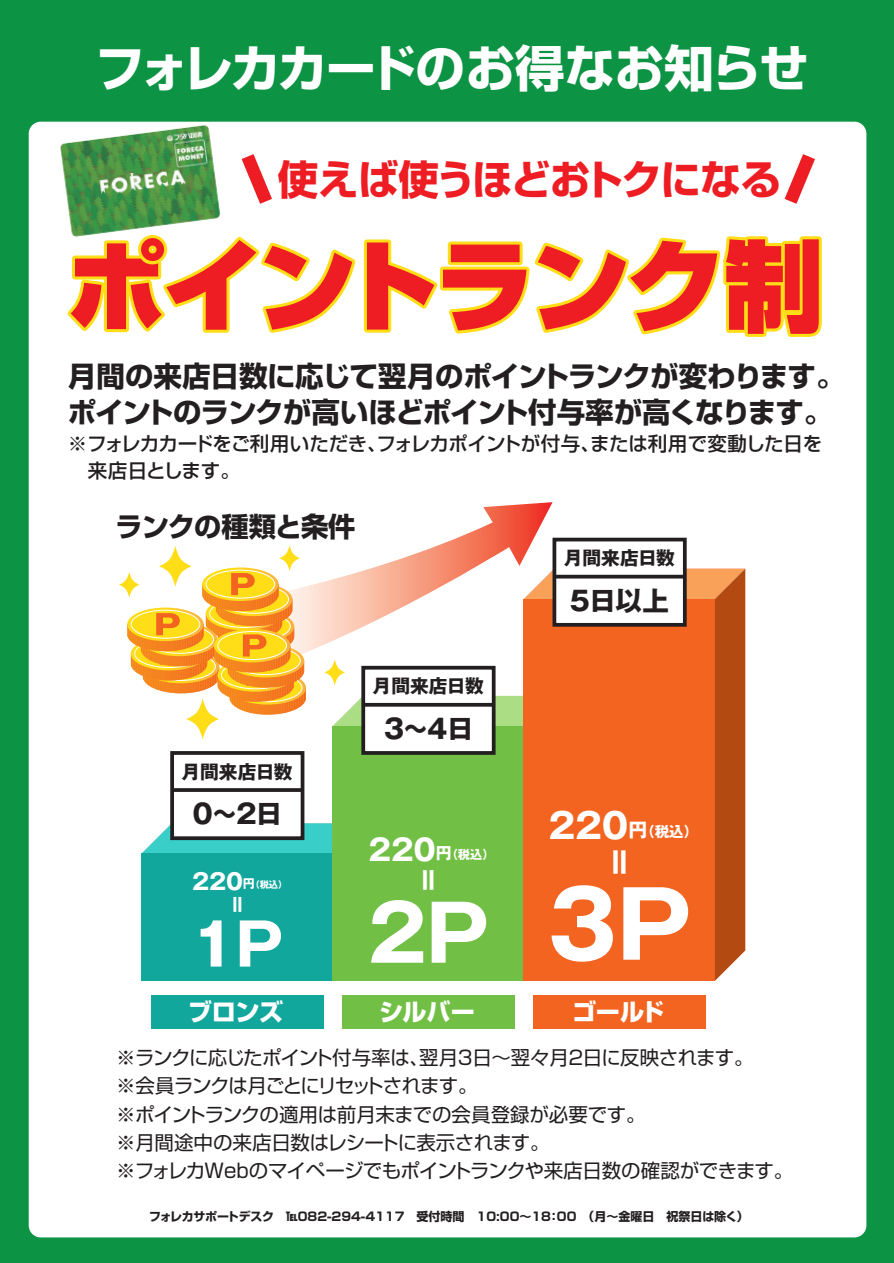
<style>
.page{position:relative;width:894px;height:1263px;background:#fff}
.page>*{position:absolute;margin:0;border:0;box-sizing:border-box;transform-origin:0 0}
.t1{font:900 99.15px "Shin Go Pro";letter-spacing:-.035em;color:#ee1d23}
.t2{font:700 91.95px "Gothic MB101 Pro";color:#fff}
.t3{font:700 77.4px "Gothic MB101 Pro";color:#fff}
.t4{font:700 58.5px "Gothic MB101 Pro";color:#fff}
.t5{font:700 49.65px "Shin Go Pro";letter-spacing:-.03em;color:#fff}
.t6{font:700 40.65px "Shin Go Pro";letter-spacing:-.04em;color:#ee1d23}
.t7{font:700 35.1px "Gothic MB101 Pro";color:#fff}
.t8{font:700 31.5px "Gothic MB101 Pro";color:#fff}
.t9{font:700 29.55px "Gothic MB101 Pro";color:#fff}
.t10{font:700 28.5px/36px "Shin Go Pro";letter-spacing:-.03em;color:#231f20}
.t11{font:700 27.3px "Shin Go Pro";letter-spacing:-.035em;color:#231f20}
.t12{font:700 27px "Gothic MB101 Pro";letter-spacing:-.035em;color:#231f20}
.t13{font:700 26.55px "Gothic MB101 Pro";color:#fff}
.t14{font:800 24.15px "Shin Go Pro";letter-spacing:-.02em;color:#fff}
.t15{font:700 22.35px "Gothic MB101 Pro";color:#fff}
.t16{font:700 20.1px "Gothic MB101 Pro";color:#fff}
.t17{font:19.5px/28.3px "Shin Go Pro";letter-spacing:-.035em;color:#231f20}
.t18{font:500 19.5px/27.5px "Shin Go Pro";letter-spacing:-.025em;color:#231f20}
.t19{font:700 18.75px "Gothic MB101 Pro";color:#231f20}
.t20{font:700 14.55px "Gothic MB101 Pro";color:#fff}
.t21{font:700 12.15px "Gothic MB101 Pro";color:#fff}
.t22{font:700 12px "Shin Go Pro";color:#231f20}
.t23{font:700 9.3px "Gothic MB101 Pro";color:#fff}
.s1{font-size:12px}
.s2{font-size:15.9px}
.s3{font-size:18.9px}
</style>
<div class="page">
<div style="left:0;top:0;width:893px;height:1263px;background:#0d9344"></div>
<div style="left:29px;top:122px;width:837px;height:1115px;background:#fff;border-radius:12px"></div>
<svg style="left:67px;top:236px;width:755px;height:101px"></svg>
<svg style="left:784px;top:154px;width:31px;height:50px"></svg>
<svg style="left:241px;top:154px;width:31px;height:50px"></svg>
<img style="left:42px;top:121px;width:198px;height:135px">
<div style="left:151px;top:995px;width:172px;height:33px;background:#12a79d"></div>
<div style="left:342px;top:995px;width:172px;height:33px;background:#71bf44"></div>
<div style="left:533px;top:995px;width:172px;height:33px;background:#f36421"></div>
<svg style="left:191px;top:502px;width:361px;height:65px"></svg>
<div style="left:552px;top:538px;width:134px;height:89px;background:#fff;border:4px solid #231f20"></div>
<svg style="left:127px;top:567px;width:618px;height:414px"></svg>
<svg style="left:159px;top:546px;width:32px;height:41px"></svg>
<svg style="left:186px;top:699px;width:33px;height:40px"></svg>
<svg style="left:119px;top:572px;width:20px;height:26px"></svg>
<svg style="left:279px;top:545px;width:21px;height:26px"></svg>
<svg style="left:324px;top:660px;width:21px;height:25px"></svg>
<h3 class="t5" style="left:96px;top:29px;width:714px">フォレカカードのお得なお知らせ</h3>
<h3 class="t6" style="left:278px;top:148px;width:505px">使えば使うほどおトクになる</h3>
<h1 class="t1" style="left:67px;top:208px;width:757px">ポイントランク制</h1>
<h3 class="t10" style="left:68px;top:355px;width:778px">月間の来店日数に応じて翌月のポイントランクが変わります。ポイントのランクが高いほどポイント付与率が高くなります。</h3>
<p class="t18" style="left:68px;top:427px;width:755px">※フォレカカードをご利用いただき、フォレカポイントが付与、または利用で変動した日を　来店日とします。</p>
<h3 class="t11" style="left:116px;top:505px;width:241px">ランクの種類と条件</h3>
<p class="t19" style="left:181px;top:756px;width:113px">月間来店日数</p>
<h3 class="t12" style="left:192px;top:791px;width:91px">0～2日</h3>
<p class="t15" style="left:192px;top:863px;width:52px">220</p>
<p class="t16" style="left:227px;top:888px;width:15px">＝</p>
<p class="t23" style="left:243px;top:877px;width:46px"><span class="s1">円</span>（税込）</p>
<h3 class="t4" style="left:191px;top:896px;width:94px">1P</h3>
<p class="t19" style="left:372px;top:671px;width:113px">月間来店日数</p>
<h3 class="t12" style="left:383px;top:706px;width:91px">3～4日</h3>
<h3 class="t9" style="left:368px;top:825px;width:69px">220</h3>
<h3 class="t13" style="left:415px;top:858px;width:20px">＝</h3>
<p class="t21" style="left:435px;top:845px;width:60px"><span class="s2">円</span>（税込）</p>
<h3 class="t3" style="left:367px;top:869px;width:123px">2P</h3>
<p class="t19" style="left:563px;top:542px;width:113px">月間来店日数</p>
<h3 class="t12" style="left:569px;top:578px;width:101px">5日以上</h3>
<h3 class="t7" style="left:548px;top:796px;width:81px">220</h3>
<h3 class="t8" style="left:603px;top:836px;width:23px">＝</h3>
<p class="t20" style="left:628px;top:819px;width:71px"><span class="s3">円</span>（税込）</p>
<h2 class="t2" style="left:547px;top:848px;width:146px">3P</h2>
<p class="t14" style="left:188px;top:993px;width:97px">ブロンズ</p>
<p class="t14" style="left:379px;top:993px;width:97px">シルバー</p>
<p class="t14" style="left:572px;top:993px;width:94px">ゴールド</p>
<p class="t17" style="left:116px;top:1041px;width:678px">※ランクに応じたポイント付与率は、翌月3日～翌々月2日に反映されます。<br>※会員ランクは月ごとにリセットされます。<br>※ポイントランクの適用は前月末までの会員登録が必要です。<br>※月間途中の来店日数はレシートに表示されます。<br>※フォレカWebのマイページでもポイントランクや来店日数の確認ができます。</p>
<p class="t22" style="left:149px;top:1207px;width:600px">フォレカサポートデスク　℡082-294-4117　受付時間　10:00～18：00　（月～金曜日　祝祭日は除く）</p>
</div>
